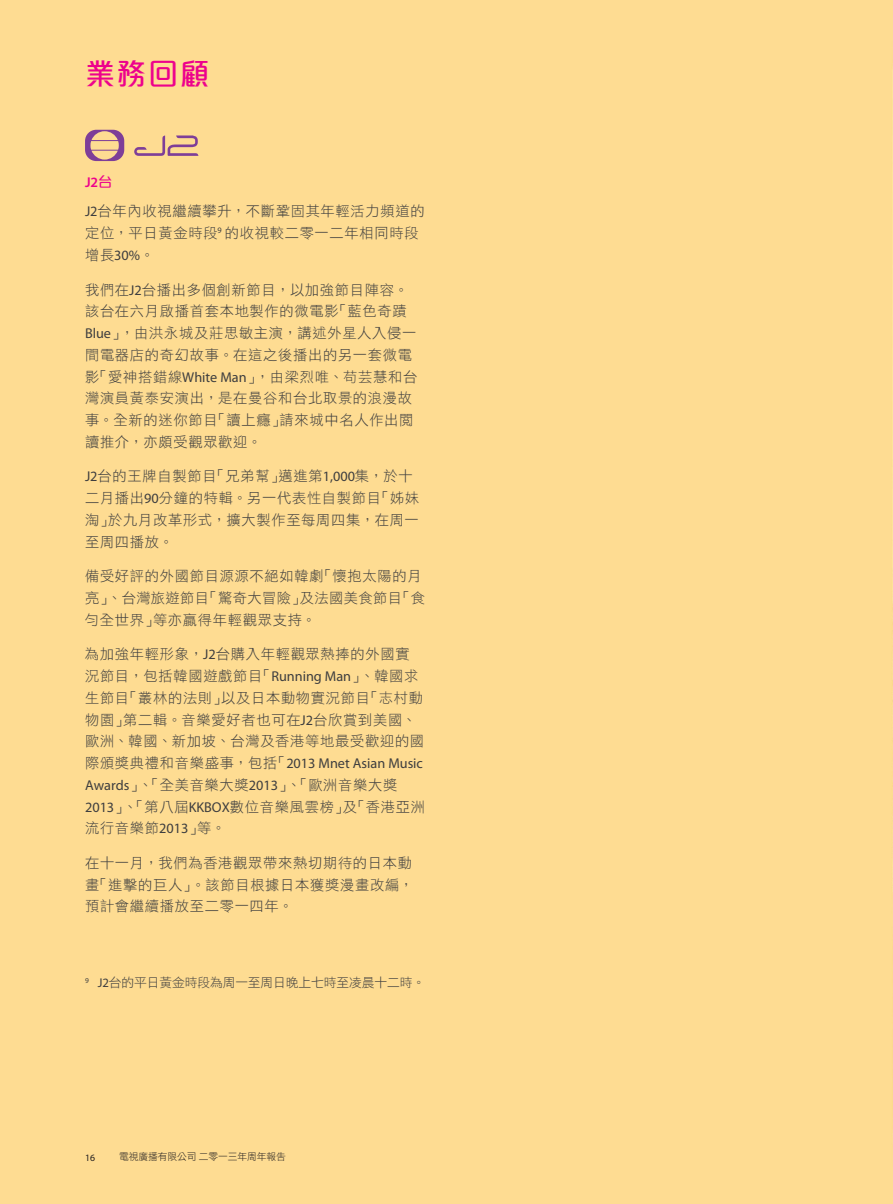
<style>
.page{position:relative;width:893px;height:1204px;background:#fff}
.page>*{position:absolute;margin:0;border:0;box-sizing:border-box;transform-origin:0 0}
.t1{font:500 30px "M Elle HK";color:#ed028c}
.t2{font:14.25px/21.8px "DF Hei Std W3";letter-spacing:.05em;color:#3e3e3f}
.t3{font:14.25px "Myriad Pro";color:#3e3e3f}
.t4{font:600 14.25px "Myriad Pro";color:#ed028c}
.t5{font:12.75px "DF Hei Std W3";letter-spacing:-.01em;color:#3e3e3f}
.t6{font:9.75px "DF Hei Std W3";letter-spacing:-.005em;color:#231f20}
.t7{font:9.75px "Myriad Pro";color:#231f20}
.s1{font-family:"M Elle HK";font-weight:500}
.s2{font-family:"Myriad Pro"}
.s3{font-family:"DF Hei Std W3"}
</style>
<div class="page">
<svg style="left:134px;top:135px;width:64px;height:21px"></svg>
<svg style="left:85px;top:130px;width:39px;height:31px"></svg>
<h1 class="t1" style="left:85px;top:53px;width:126px">業務回顧</h1>
<p class="t4" style="left:85px;top:173px;width:29px">J2<span class="s1">台</span></p>
<p class="t2" style="left:85px;top:200px;width:341px"><span class="s2">J2</span>台年內收視繼續攀升，不斷鞏固其年輕活力頻道的定位，平日黃金時段<sup>9</sup> 的收視較二零一二年相同時段增長<span class="s2">30%</span>。</p>
<p class="t2" style="left:85px;top:278px;width:334px">我們在<span class="s2">J2</span>台播出多個創新節目，以加強節目陣容。該台在六月啟播首套本地製作的微電影「藍色奇蹟<br><span class="s2">Blue</span>」，由洪永城及莊思敏主演，講述外星人入侵一間電器店的奇幻故事。在這之後播出的另一套微電影「愛神搭錯線<span class="s2">White Man</span>」，由梁烈唯、苟芸慧和台灣演員黃泰安演出，是在曼谷和台北取景的浪漫故事。全新的迷你節目「讀上癮」請來城中名人作出閱讀推介，亦頗受觀眾歡迎。</p>
<p class="t2" style="left:85px;top:465px;width:336px"><span class="s2">J2</span>台的王牌自製節目「兄弟幫」邁進第<span class="s2">1,000</span>集，於十二月播出<span class="s2">90</span>分鐘的特輯。另一代表性自製節目「姊妹淘」於九月改革形式，擴大製作至每周四集，在周一至周四播放。</p>
<p class="t2" style="left:85px;top:565px;width:342px">備受好評的外國節目源源不絕如韓劇「懷抱太陽的月亮」、台灣旅遊節目「驚奇大冒險」及法國美食節目「食勻全世界」等亦贏得年輕觀眾支持。</p>
<p class="t2" style="left:85px;top:643px;width:341px">為加強年輕形象，<span class="s2">J2</span>台購入年輕觀眾熱捧的外國實況節目，包括韓國遊戲節目「<span class="s2">Running Man</span>」、韓國求生節目「叢林的法則」以及日本動物實況節目「志村動物園」第二輯。音樂愛好者也可在<span class="s2">J2</span>台欣賞到美國、歐洲、韓國、新加坡、台灣及香港等地最受歡迎的國</p>
<p class="t3" style="left:85px;top:754px;width:339px"><span class="s3">際頒獎典禮和音樂盛事，包括「</span>2013 Mnet Asian Music</p>
<p class="t2" style="left:85px;top:773px;width:342px"><span class="s2">Awards</span>」、「全美音樂大獎<span class="s2">2013</span>」、「歐洲音樂大獎<br><span class="s2">2013</span>」、「第八屆<span class="s2">KKBOX</span>數位音樂風雲榜」及「香港亞洲流行音樂節<span class="s2">2013</span>」等。</p>
<p class="t2" style="left:85px;top:851px;width:330px;text-align:justify">在十一月，我們為香港觀眾帶來熱切期待的日本動畫「進擊的巨人」。該節目根據日本獲獎漫畫改編，預計會繼續播放至二零一四年。</p>
<p class="t5" style="left:85px;top:975px;width:342px"><sup>9</sup> <span class="s2">J2</span>台的平日黃金時段為周一至周日晚上七時至凌晨十二時。</p>
<p class="t7" style="left:85px;top:1151px;width:11px">16</p>
<p class="t6" style="left:119px;top:1151px;width:168px">電視廣播有限公司二零一三年周年報告</p>
</div>
